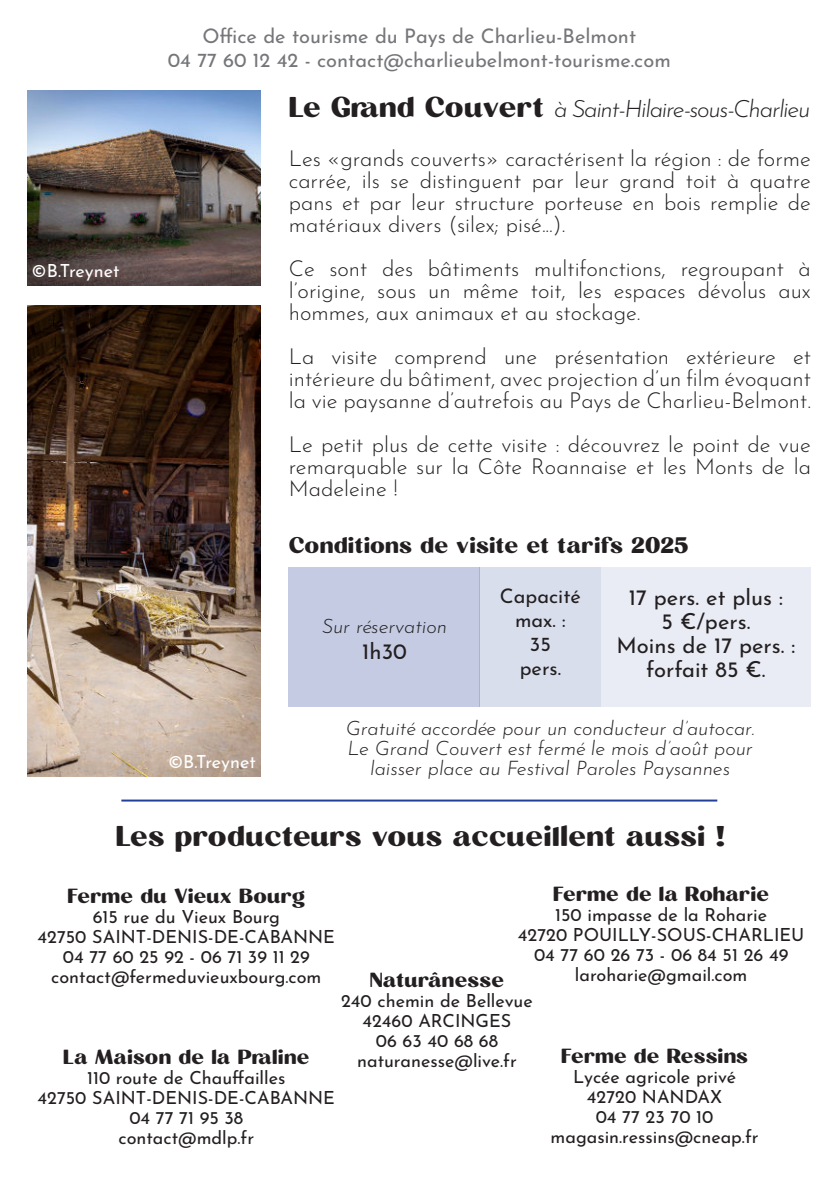
<style>
.page{position:relative;width:840px;height:1191px;background:#fff}
.page>*{position:absolute;margin:0;border:0;box-sizing:border-box;transform-origin:0 0}
.t1{font:28px "Milgran";color:#231f20}
.t2{font:italic 300 24px "Josefin Sans";letter-spacing:-.05em;color:#231f20}
.t3{font:300 22px/22px "Josefin Sans";color:#231f20;text-align:justify}
.t4{font:22px/24px "Josefin Sans";color:#231f20;text-align:center}
.t5{font:22px "Milgran";color:#231f20}
.t6{font:italic 300 20px/20px "Josefin Sans";color:#231f20;text-align:center}
.t7{font:20px/24px "Josefin Sans";color:#757679;text-align:center}
.t8{font:20px "Milgran";letter-spacing:.005em;color:#231f20}
.t9{font:20px/24px "Josefin Sans";color:#231f20;text-align:center}
.t10{font:18px/20px "Josefin Sans";color:#231f20;text-align:center}
.t11{font:18px "Josefin Sans";color:#fff}
.s1{font-family:"Milgran";font-weight:400;font-style:normal;font-size:28px}
</style>
<div class="page">
<img style="left:28px;top:91px;width:232px;height:194px">
<img style="left:28px;top:305px;width:232px;height:471px">
<div style="left:288px;top:566px;width:191px;height:140px;background:#c4cbe3"></div>
<div style="left:479px;top:566px;width:121px;height:140px;background:#d9deed"></div>
<div style="left:600px;top:566px;width:210px;height:140px;background:#e9ecf5"></div>
<hr style="left:121px;top:799px;width:596px;height:2px;background:#223f99">
<p class="t11" style="left:32px;top:257px;width:89px">©B.Treynet</p>
<p class="t7" style="left:168px;top:23px;width:504px">Office de tourisme du Pays de Charlieu-Belmont<br>04 77 60 12 42 - contact@charlieubelmont-tourisme.com</p>
<p class="t2" style="left:288px;top:99px;width:522px"><span class="s1">Le Grand Couvert</span> à Saint-Hilaire-sous-Charlieu</p>
<p class="t3" style="left:288px;top:146px;width:523px">Les «grands couverts» caractérisent la région : de forme carrée, ils se distinguent par leur grand toit à quatre pans et par leur structure porteuse en bois remplie de matériaux divers (silex; pisé...).</p>
<p class="t3" style="left:288px;top:256px;width:523px">Ce sont des bâtiments multifonctions, regroupant à l’origine, sous un même toit, les espaces dévolus aux hommes, aux animaux et au stockage.</p>
<p class="t3" style="left:288px;top:347px;width:523px">La visite comprend une présentation extérieure et intérieure du bâtiment, avec projection d’un film évoquant la vie paysanne d’autrefois au Pays de Charlieu-Belmont.</p>
<p class="t3" style="left:288px;top:435px;width:523px">Le petit plus de cette visite : découvrez le point de vue remarquable sur la Côte Roannaise et les Monts de la Madeleine !</p>
<p class="t11" style="left:168px;top:748px;width:89px">©B.Treynet</p>
<p class="t5" style="left:288px;top:532px;width:401px">Conditions de visite et tarifs 2025</p>
<p class="t9" style="left:499px;top:582px;width:82px">Capacité max. :<br>35<br>pers.</p>
<p class="t4" style="left:616px;top:583px;width:180px">17 pers. et plus :<br>5 €/pers.<br>Moins de 17 pers. : forfait 85 €.</p>
<p class="t6" style="left:322px;top:617px;width:126px">Sur réservation</p>
<p class="t4" style="left:362px;top:638px;width:46px">1h30</p>
<p class="t6" style="left:345px;top:719px;width:410px">Gratuité accordée pour un conducteur d’autocar.<br>Le Grand Couvert est fermé le mois d’août pour laisser place au Festival Paroles Paysannes</p>
<p class="t1" style="left:116px;top:820px;width:610px">Les producteurs vous accueillent aussi !</p>
<p class="t8" style="left:67px;top:884px;width:239px">Ferme du Vieux Bourg</p>
<p class="t10" style="left:38px;top:905px;width:299px">615 rue du Vieux Bourg<br>42750 SAINT-DENIS-DE-CABANNE<br>04 77 60 25 92 - 06 71 39 11 29 contact@fermeduvieuxbourg.com</p>
<p class="t8" style="left:63px;top:1045px;width:247px">La Maison de la Praline</p>
<p class="t10" style="left:38px;top:1066px;width:299px">110 route de Chauffailles<br>42750 SAINT-DENIS-DE-CABANNE<br>04 77 71 95 38<br>contact@mdlp.fr</p>
<p class="t8" style="left:553px;top:882px;width:217px">Ferme de la Roharie</p>
<p class="t10" style="left:517px;top:903px;width:288px">150 impasse de la Roharie<br>42720 POUILLY-SOUS-CHARLIEU<br>04 77 60 26 73 - 06 84 51 26 49 laroharie@gmail.com</p>
<p class="t8" style="left:369px;top:968px;width:136px">Naturânesse</p>
<p class="t10" style="left:341px;top:989px;width:193px">240 chemin de Bellevue<br>42460 ARCINGES<br>06 63 40 68 68 naturanesse@live.fr</p>
<p class="t8" style="left:560px;top:1043px;width:188px">Ferme de Ressins</p>
<p class="t10" style="left:550px;top:1064px;width:209px">Lycée agricole privé<br>42720 NANDAX<br>04 77 23 70 10 magasin.ressins@cneap.fr</p>
</div>
